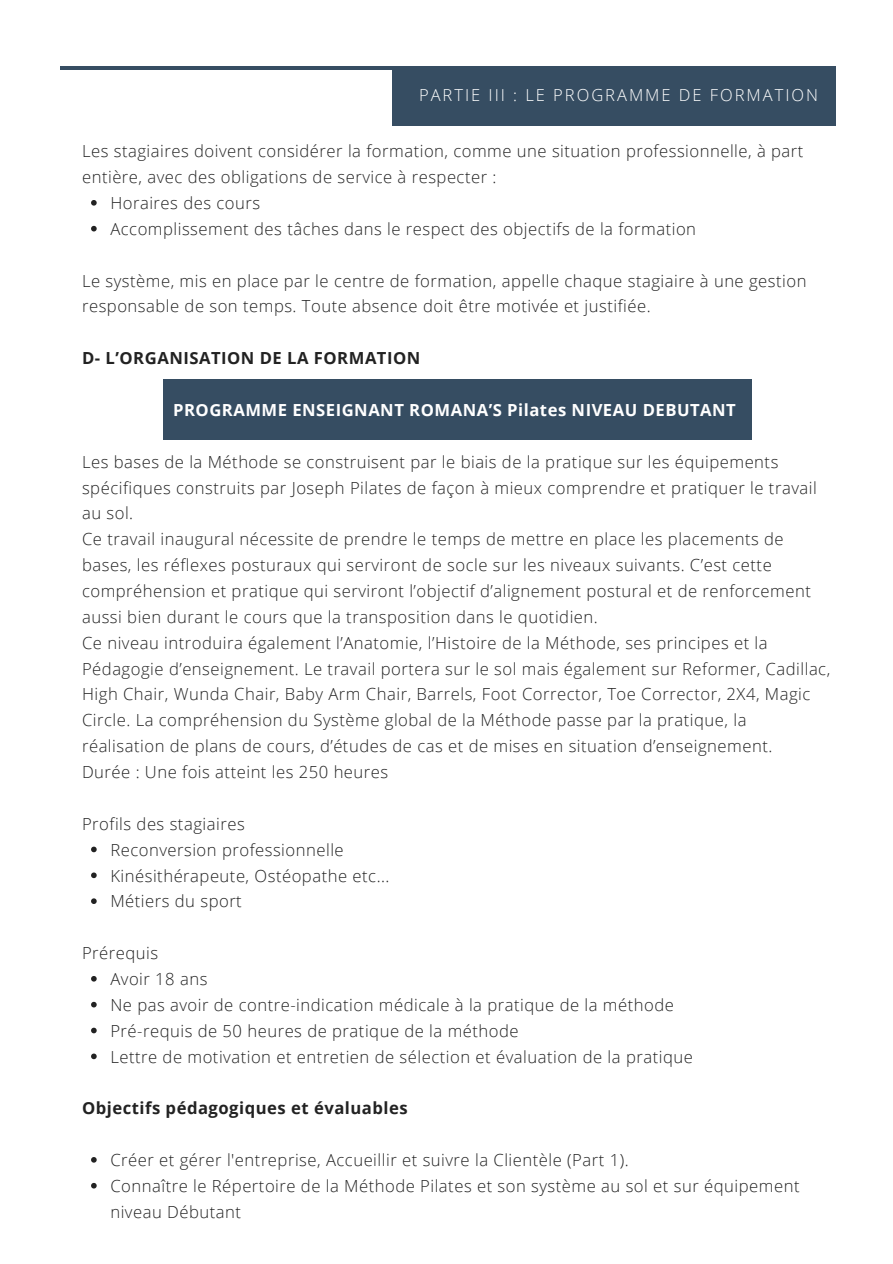
<style>
.page{position:relative;width:893px;height:1264px;background:#fff}
.page>*{position:absolute;margin:0;border:0;box-sizing:border-box;transform-origin:0 0}
.t1{font:300 16.65px/25.8px "Open Sans";letter-spacing:.03em;color:#222}
.t2{font:700 16.65px "Open Sans";letter-spacing:.03em;color:#222}
.t3{font:700 16.65px "Open Sans";letter-spacing:.03em;color:#fff}
.t4{font:300 16.5px "Open Sans";letter-spacing:.12em;color:#fff}
</style>
<div class="page">
<hr style="left:60px;top:66px;width:770px;height:4px;background:#364d62">
<div style="left:392px;top:66px;width:443px;height:60px;background:#364d62"></div>
<div style="left:163px;top:380px;width:588px;height:59px;background:#364d62"></div>
<svg style="left:91px;top:200px;width:6px;height:6px"></svg>
<svg style="left:91px;top:226px;width:6px;height:5px"></svg>
<svg style="left:91px;top:846px;width:6px;height:6px"></svg>
<svg style="left:91px;top:872px;width:6px;height:6px"></svg>
<svg style="left:91px;top:898px;width:6px;height:6px"></svg>
<svg style="left:91px;top:976px;width:6px;height:5px"></svg>
<svg style="left:91px;top:1001px;width:6px;height:6px"></svg>
<svg style="left:91px;top:1027px;width:6px;height:6px"></svg>
<svg style="left:91px;top:1053px;width:6px;height:6px"></svg>
<svg style="left:91px;top:1157px;width:6px;height:5px"></svg>
<svg style="left:91px;top:1182px;width:6px;height:6px"></svg>
<p class="t4" style="left:419px;top:84px;width:400px">PARTIE III : LE PROGRAMME DE FORMATION</p>
<p class="t1" style="left:82px;top:138px;width:722px">Les stagiaires doivent considérer la formation, comme une situation professionnelle, à part entière, avec des obligations de service à respecter :</p>
<p class="t1" style="left:110px;top:190px;width:587px">Horaires des cours<br>Accomplissement des tâches dans le respect des objectifs de la formation</p>
<p class="t1" style="left:82px;top:267px;width:726px">Le système, mis en place par le centre de formation, appelle chaque stagiaire à une gestion responsable de son temps. Toute absence doit être motivée et justifiée.</p>
<p class="t2" style="left:82px;top:346px;width:340px">D- L’ORGANISATION DE LA FORMATION</p>
<p class="t3" style="left:173px;top:398px;width:564px">PROGRAMME ENSEIGNANT ROMANA’S Pilates NIVEAU DEBUTANT</p>
<p class="t1" style="left:82px;top:448px;width:749px">Les bases de la Méthode se construisent par le biais de la pratique sur les équipements spécifiques construits par Joseph Pilates de façon à mieux comprendre et pratiquer le travail au sol.<br>Ce travail inaugural nécessite de prendre le temps de mettre en place les placements de bases, les réflexes posturaux qui serviront de socle sur les niveaux suivants. C’est cette compréhension et pratique qui serviront l’objectif d’alignement postural et de renforcement aussi bien durant le cours que la transposition dans le quotidien.<br>Ce niveau introduira également l’Anatomie, l’Histoire de la Méthode, ses principes et la Pédagogie d’enseignement. Le travail portera sur le sol mais également sur Reformer, Cadillac, High Chair, Wunda Chair, Baby Arm Chair, Barrels, Foot Corrector, Toe Corrector, 2X4, Magic Circle. La compréhension du Système global de la Méthode passe par la pratique, la réalisation de plans de cours, d’études de cas et de mises en situation d’enseignement.<br>Durée : Une fois atteint les 250 heures</p>
<p class="t1" style="left:82px;top:810px;width:164px">Profils des stagiaires</p>
<p class="t1" style="left:110px;top:836px;width:280px">Reconversion professionnelle<br>Kinésithérapeute, Ostéopathe etc...<br>Métiers du sport</p>
<p class="t1" style="left:82px;top:939px;width:78px">Prérequis</p>
<p class="t1" style="left:110px;top:965px;width:584px">Avoir 18 ans<br>Ne pas avoir de contre-indication médicale à la pratique de la méthode Pré-requis de 50 heures de pratique de la méthode<br>Lettre de motivation et entretien de sélection et évaluation de la pratique</p>
<p class="t2" style="left:82px;top:1096px;width:327px">Objectifs pédagogiques et évaluables</p>
<p class="t1" style="left:110px;top:1146px;width:690px">Créer et gérer l'entreprise, Accueillir et suivre la Clientèle (Part 1).<br>Connaître le Répertoire de la Méthode Pilates et son système au sol et sur équipement niveau Débutant</p>
</div>
